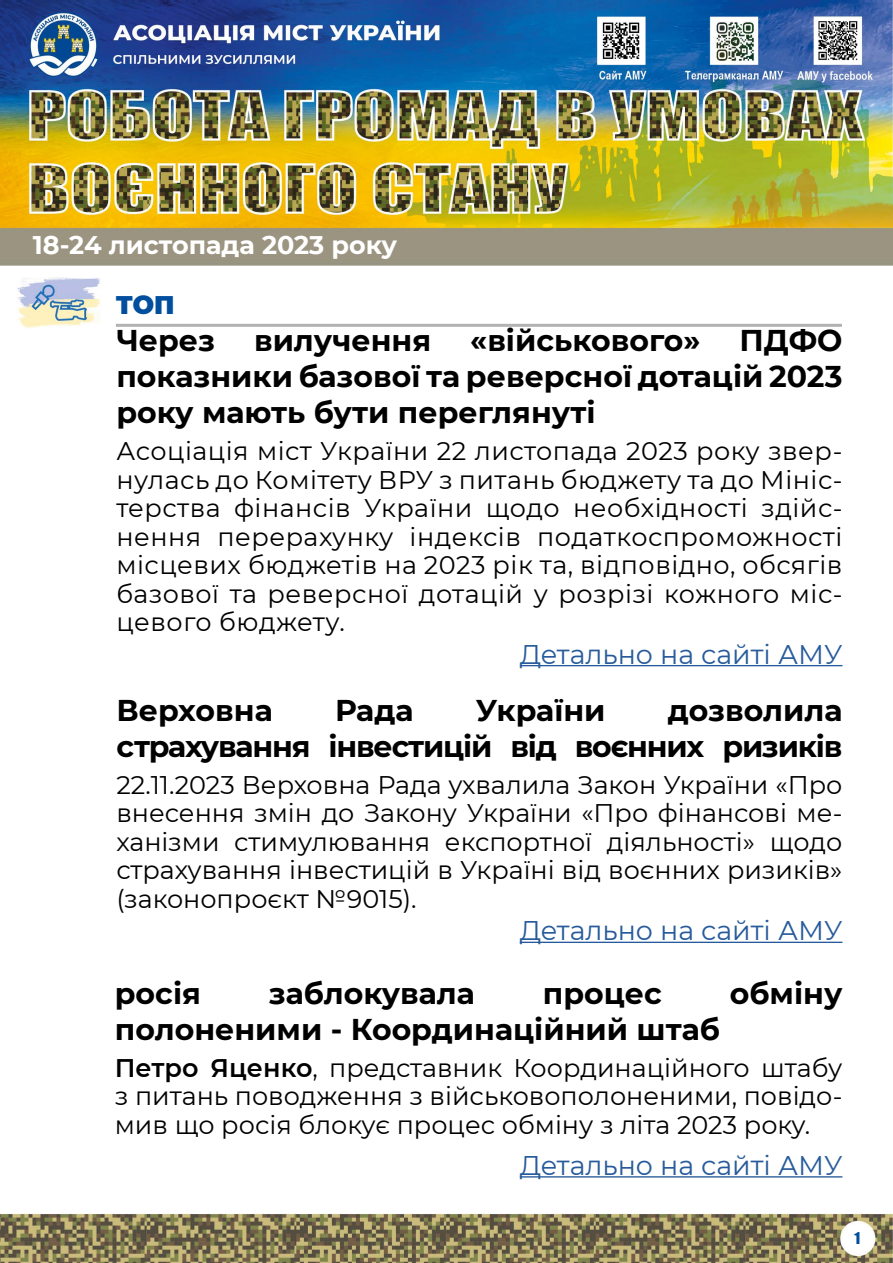
<style>
.page{position:relative;width:893px;height:1263px;background:#fff}
.page>*{position:absolute;margin:0;border:0;box-sizing:border-box;transform-origin:0 0}
.t1{font:700 30px/36px "Montserrat";color:#000;text-align:justify}
.t2{font:700 30px/36px "Montserrat";letter-spacing:-.04em;color:#000;text-align:right}
.t3{font:27px "Montserrat";color:#275b9b}
.t4{font:25.5px/28.5px "Montserrat";color:#000;text-align:justify}
.t5{font:700 25.5px "Montserrat";color:#fff}
.t6{font:900 25.5px "Montserrat";color:#004e9d}
.t7{font:15px "Impact";color:#004e9d}
.s1{font-weight:600}
</style>
<div class="page">
<img style="left:0;top:1213px;width:893px;height:50px">
<img style="left:0;top:1px;width:893px;height:265px">
<img style="left:17px;top:277px;width:83px;height:51px">
<hr style="left:116px;top:324px;width:726px;height:3px;background:#b3b2b2">
<hr style="left:520px;top:665px;width:322px;height:1px;background:#275b9b">
<hr style="left:520px;top:942px;width:322px;height:1px;background:#275b9b">
<hr style="left:520px;top:1176px;width:322px;height:1px;background:#275b9b">
<p class="t5" style="left:33px;top:226px;width:366px">18-24 листопада 2023 року</p>
<p class="t6" style="left:116px;top:286px;width:60px">ТОП</p>
<p class="t1" style="left:116px;top:321px;width:100px">Через</p>
<p class="t1" style="left:254px;top:321px;width:179px">вилучення</p>
<p class="t1" style="left:470px;top:321px;width:232px">«військового»</p>
<p class="t1" style="left:116px;top:321px;width:728px;text-indent:623px">ПДФО показники базової та реверсної дотацій 2023 року мають бути переглянуті</p>
<p class="t4" style="left:116px;top:436px;width:728px">Асоціація міст України 22 листопада 2023 року звер&shy;нулась до Комітету ВРУ з питань бюджету та до Мініс&shy;терства фінансів України щодо необхідності здійс&shy;нення перерахунку індексів податкоспроможності місцевих бюджетів на 2023 рік та, відповідно, обсягів базової та реверсної дотацій у розрізі кожного міс&shy;цевого бюджету.</p>
<p class="t3" style="left:520px;top:635px;width:324px">Детально на сайті АМУ</p>
<p class="t1" style="left:116px;top:691px;width:158px">Верховна</p>
<p class="t1" style="left:335px;top:691px;width:80px">Рада</p>
<p class="t1" style="left:476px;top:691px;width:131px">України</p>
<p class="t2" style="left:116px;top:691px;width:728px">дозволила<br>страхування інвестицій від воєнних ризиків</p>
<p class="t4" style="left:116px;top:770px;width:728px">22.11.2023 Верховна Рада ухвалила Закон України «Про внесення змін до Закону України «Про фінансові ме&shy;ханізми стимулювання експортної діяльності» щодо страхування інвестицій в Україні від воєнних ризиків» (законопроєкт №9015).</p>
<p class="t3" style="left:520px;top:912px;width:324px">Детально на сайті АМУ</p>
<p class="t1" style="left:115px;top:974px;width:88px">росія</p>
<p class="t1" style="left:269px;top:974px;width:208px">заблокувала</p>
<p class="t1" style="left:543px;top:974px;width:121px">процес</p>
<p class="t1" style="left:730px;top:974px;width:114px">обміну</p>
<p class="t1" style="left:115px;top:1010px;width:607px">полоненими - Координаційний штаб</p>
<p class="t4" style="left:115px;top:1053px;width:729px"><span class="s1">Петро Яценко</span>, представник Координаційного штабу з питань поводження з військовополоненими, повідо&shy;мив що росія блокує процес обміну з літа 2023 року.</p>
<p class="t3" style="left:520px;top:1147px;width:324px">Детально на сайті АМУ</p>
<p class="t7" style="left:855px;top:1226px;width:7px">1</p>
</div>
